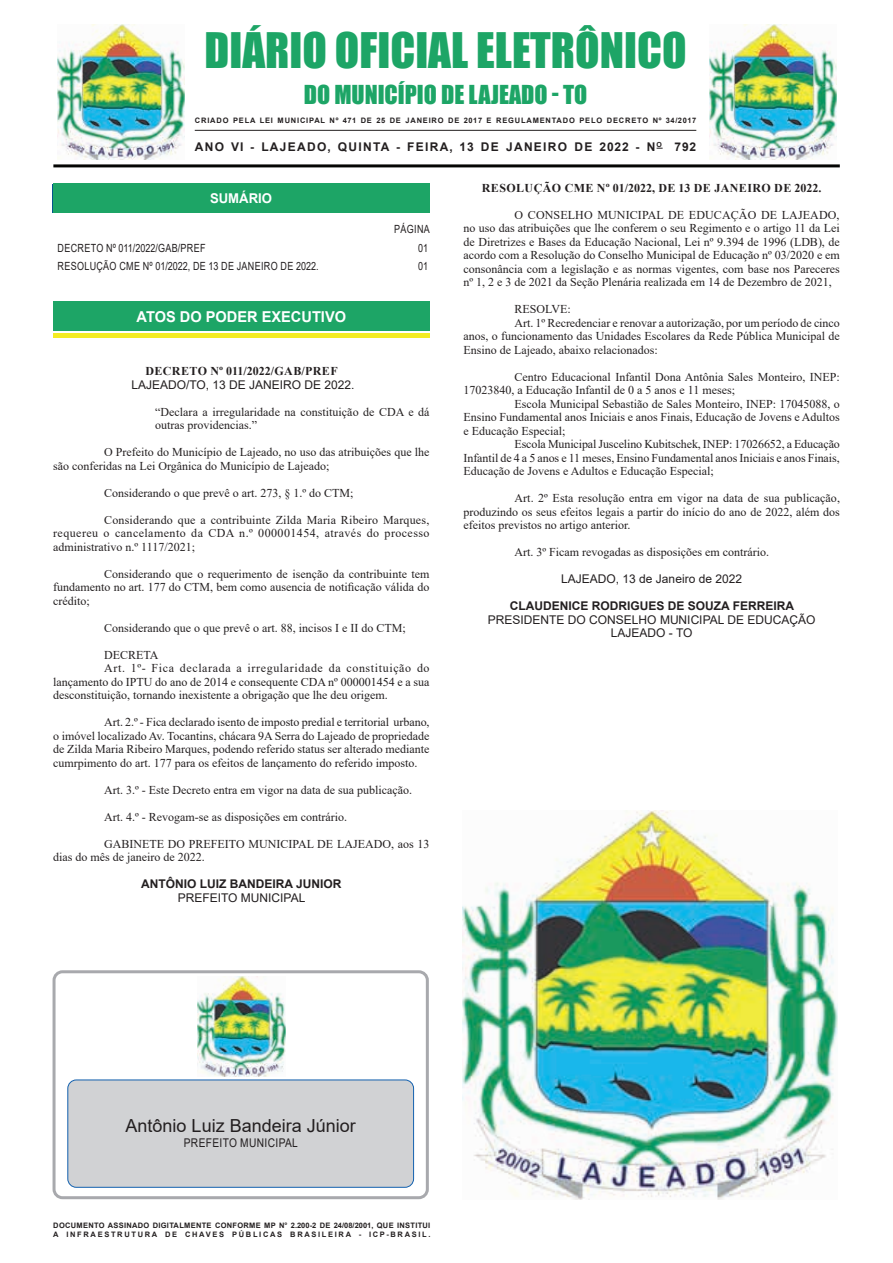
<style>
.page{position:relative;width:893px;height:1263px;background:#fff}
.page>*{position:absolute;margin:0;border:0;box-sizing:border-box;transform-origin:0 0}
.t1{font:45px "Impact";color:#1da566}
.t2{font:24px "Impact";color:#1da566}
.t3{font:18px "Arial";color:#231f20}
.Chancela{font:700 15px "Arial";color:#fff}
.Chancela-2{font:700 13.5px "Arial";color:#fff}
.CORPO_DE_TEXTO{font:12px/13.5px "Times New Roman";color:#231f20;text-align:justify}
.TITULOS{font:700 12px "Times New Roman";letter-spacing:.035em;color:#231f20}
.EMENTA{font:12px/13.5px "Times New Roman";color:#231f20}
.CIDADE{font:12px "Arial";color:#231f20}
.NOME{font:700 12px "Arial";color:#231f20}
.CARGO{font:12px "Arial";color:#231f20}
.NOME-2{font:700 12px "Arial";letter-spacing:.11em;color:#231f20}
.CARGO-2{font:12px "Arial";letter-spacing:.035em;color:#231f20;scale:.85 1}
.Sumario{font:11.25px "Arial";letter-spacing:.035em;color:#231f20;scale:.8 1}
.t4{font:700 7.5px "Arial";letter-spacing:.11em;color:#231f20}
.t5{font:700 7.5px "Arial";letter-spacing:.04em;color:#231f20}
.t6{font:700 7.5px "Arial";letter-spacing:.225em;color:#231f20}
</style>
<div class="page">
<hr style="left:53px;top:164px;width:787px;height:3px;background:#040503">
<hr style="left:195px;top:130px;width:501px;height:1px;background:#231f20">
<img style="left:709px;top:24px;width:127px;height:135px">
<div style="left:53px;top:184px;width:376px;height:29px;background:#1da566"></div>
<img style="left:58px;top:24px;width:127px;height:135px">
<div style="left:53px;top:970px;width:376px;height:229px;border:3px solid #a8a9ad;border-radius:9px"></div>
<div style="left:68px;top:1080px;width:346px;height:107px;background:#d1d2d4;border-radius:9px"></div>
<div style="left:68px;top:1080px;width:346px;height:107px;border:1px solid #1361af;border-radius:9px"></div>
<img style="left:197px;top:976px;width:88px;height:100px">
<div style="left:53px;top:333px;width:376px;height:5px;background:#f4ec23"></div>
<div style="left:53px;top:302px;width:376px;height:29px;background:#1da566"></div>
<img style="left:463px;top:810px;width:374px;height:389px">
<p class="t1" style="left:205px;top:16px;width:483px">DIÁRIO OFICIAL ELETRÔNICO</p>
<p class="t2" style="left:304px;top:76px;width:285px">DO MUNICÍPIO DE LAJEADO - TO</p>
<p class="t4" style="left:195px;top:115px;width:503px">CRIADO PELA LEI MUNICIPAL Nº 471 DE 25 DE JANEIRO DE 2017 E REGULAMENTADO PELO DECRETO Nº 34/2017</p>
<p class="NOME-2" style="left:195px;top:139px;width:503px">ANO VI - LAJEADO, QUINTA - FEIRA, 13 DE JANEIRO DE 2022 - N<sup>O</sup> 792</p>
<p class="Chancela-2" style="left:210px;top:189px;width:64px">SUMÁRIO</p>
<p class="Sumario" style="left:394px;top:221px;width:46px">PÁGINA</p>
<p class="Sumario" style="left:58px;top:240px;width:186px">DECRETO Nº 011/2022/GAB/PREF</p>
<p class="Sumario" style="left:418px;top:240px;width:14px">01</p>
<p class="Sumario" style="left:58px;top:259px;width:328px">RESOLUÇÃO CME Nº 01/2022, DE 13 DE JANEIRO DE 2022.</p>
<p class="Sumario" style="left:418px;top:259px;width:14px">01</p>
<p class="Chancela" style="left:137px;top:306px;width:211px">ATOS DO PODER EXECUTIVO</p>
<p class="TITULOS" style="left:145px;top:362px;width:194px">DECRETO Nº 011/2022/GAB/PREF</p>
<p class="CIDADE" style="left:131px;top:376px;width:225px">LAJEADO/TO, 13 DE JANEIRO DE 2022.</p>
<p class="EMENTA" style="left:155px;top:404px;width:276px">“Declara a irregularidade na constituição de CDA e dá outras providencias.”</p>
<p class="CORPO_DE_TEXTO" style="left:53px;top:445px;width:378px;text-indent:51px">O Prefeito do Município de Lajeado, no uso das atribuições que lhe são conferidas na Lei Orgânica do Município de Lajeado;</p>
<p class="CORPO_DE_TEXTO" style="left:104px;top:485px;width:251px">Considerando o que prevê o art. 273, § 1.º do CTM;</p>
<p class="CORPO_DE_TEXTO" style="left:53px;top:512px;width:378px;text-indent:51px">Considerando que a contribuinte Zilda Maria Ribeiro Marques, requereu o cancelamento da CDA n.º 000001454, através do processo administrativo n.º 1117/2021;</p>
<p class="CORPO_DE_TEXTO" style="left:53px;top:566px;width:378px;text-indent:51px">Considerando que o requerimento de isenção da contribuinte tem fundamento no art. 177 do CTM, bem como ausencia de notificação válida do crédito;</p>
<p class="CORPO_DE_TEXTO" style="left:104px;top:620px;width:303px">Considerando que o que prevê o art. 88, incisos I e II do CTM;</p>
<p class="CORPO_DE_TEXTO" style="left:104px;top:647px;width:56px">DECRETA</p>
<p class="CORPO_DE_TEXTO" style="left:53px;top:661px;width:378px;text-indent:51px">Art. 1º- Fica declarada a irregularidade da constituição do lançamento do IPTU do ano de 2014 e consequente CDA nº 000001454 e a sua desconstituição, tornando inexistente a obrigação que lhe deu origem.</p>
<p class="CORPO_DE_TEXTO" style="left:53px;top:715px;width:378px;text-indent:51px">Art. 2.º - Fica declarado isento de imposto predial e territorial urbano, o imóvel localizado Av. Tocantins, chácara 9A Serra do Lajeado de propriedade de Zilda Maria Ribeiro Marques, podendo referido status ser alterado mediante cumrpimento do art. 177 para os efeitos de lançamento do referido imposto.</p>
<p class="CORPO_DE_TEXTO" style="left:104px;top:782px;width:309px">Art. 3.º - Este Decreto entra em vigor na data de sua publicação.</p>
<p class="CORPO_DE_TEXTO" style="left:104px;top:809px;width:245px">Art. 4.º - Revogam-se as disposições em contrário.</p>
<p class="CORPO_DE_TEXTO" style="left:53px;top:836px;width:378px;text-indent:51px">GABINETE DO PREFEITO MUNICIPAL DE LAJEADO, aos 13 dias do mês de janeiro de 2022.</p>
<p class="NOME" style="left:141px;top:875px;width:202px">ANTÔNIO LUIZ BANDEIRA JUNIOR</p>
<p class="CARGO" style="left:178px;top:889px;width:129px">PREFEITO MUNICIPAL</p>
<p class="TITULOS" style="left:482px;top:179px;width:341px">RESOLUÇÃO CME Nº 01/2022, DE 13 DE JANEIRO DE 2022.</p>
<p class="CORPO_DE_TEXTO" style="left:463px;top:208px;width:378px;text-indent:51px">O CONSELHO MUNICIPAL DE EDUCAÇÃO DE LAJEADO, no uso das atribuições que lhe conferem o seu Regimento e o artigo 11 da Lei de Diretrizes e Bases da Educação Nacional, Lei nº 9.394 de 1996 (LDB), de acordo com a Resolução do Conselho Municipal de Educação nº 03/2020 e em consonância com a legislação e as normas vigentes, com base nos Pareceres nº 1, 2 e 3 de 2021 da Seção Plenária realizada em 14 de Dezembro de 2021,</p>
<p class="CORPO_DE_TEXTO" style="left:514px;top:302px;width:58px">RESOLVE:</p>
<p class="CORPO_DE_TEXTO" style="left:463px;top:316px;width:378px;text-indent:51px">Art. 1º Recredenciar e renovar a autorização, por um período de cinco anos, o funcionamento das Unidades Escolares da Rede Pública Municipal de Ensino de Lajeado, abaixo relacionados:</p>
<p class="CORPO_DE_TEXTO" style="left:463px;top:370px;width:378px;text-indent:51px">Centro Educacional Infantil Dona Antônia Sales Monteiro, INEP:<br>17023840, a Educação Infantil de 0 a 5 anos e 11 meses;</p>
<p class="CORPO_DE_TEXTO" style="left:463px;top:397px;width:378px;text-indent:51px">Escola Municipal Sebastião de Sales Monteiro, INEP: 17045088, o Ensino Fundamental anos Iniciais e anos Finais, Educação de Jovens e Adultos e Educação Especial;</p>
<p class="CORPO_DE_TEXTO" style="left:463px;top:437px;width:378px;text-indent:51px">Escola Municipal Juscelino Kubitschek, INEP: 17026652, a Educação Infantil de 4 a 5 anos e 11 meses, Ensino Fundamental anos Iniciais e anos Finais, Educação de Jovens e Adultos e Educação Especial;</p>
<p class="CORPO_DE_TEXTO" style="left:463px;top:491px;width:378px;text-indent:51px">Art. 2º Esta resolução entra em vigor na data de sua publicação, produzindo os seus efeitos legais a partir do início do ano de 2022, além dos efeitos previstos no artigo anterior.</p>
<p class="CORPO_DE_TEXTO" style="left:514px;top:545px;width:256px">Art. 3º Ficam revogadas as disposições em contrário.</p>
<p class="CIDADE" style="left:561px;top:571px;width:182px">LAJEADO, 13 de Janeiro de 2022</p>
<p class="NOME" style="left:510px;top:598px;width:286px">CLAUDENICE RODRIGUES DE SOUZA FERREIRA</p>
<p class="CARGO" style="left:488px;top:611px;width:329px">PRESIDENTE DO CONSELHO MUNICIPAL DE EDUCAÇÃO</p>
<p class="CIDADE" style="left:611px;top:625px;width:83px">LAJEADO - TO</p>
<p class="t3" style="left:126px;top:1113px;width:232px">Antônio Luiz Bandeira Júnior</p>
<p class="CARGO-2" style="left:184px;top:1135px;width:136px">PREFEITO MUNICIPAL</p>
<p class="t5" style="left:53px;top:1220px;width:379px">DOCUMENTO ASSINADO DIGITALMENTE CONFORME MP N° 2.200-2 DE 24/08/2001, QUE INSTITUI</p>
<p class="t6" style="left:53px;top:1229px;width:379px">A INFRAESTRUTURA DE CHAVES PÚBLICAS BRASILEIRA - ICP-BRASIL.</p>
</div>
